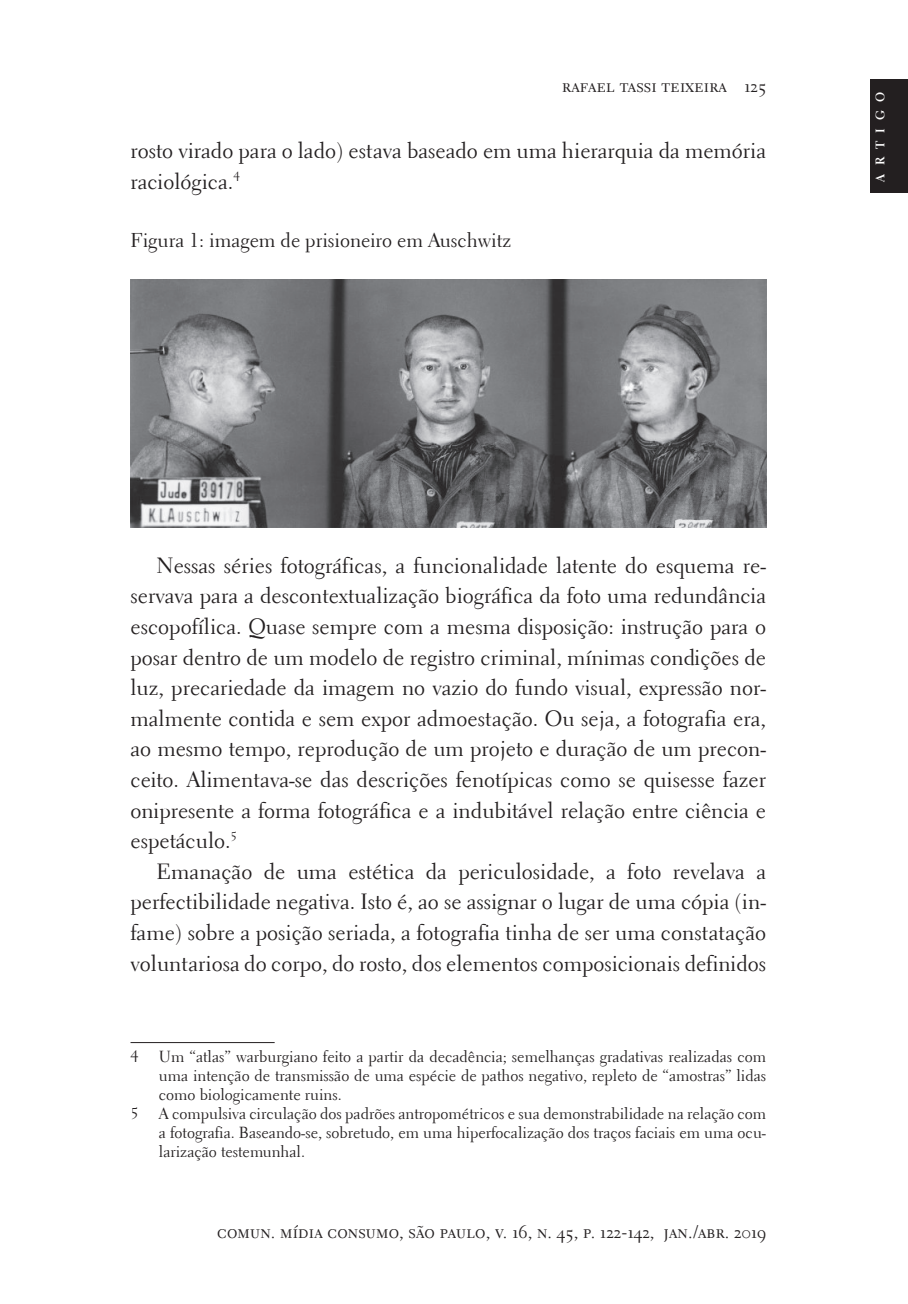
<style>
.page{position:relative;width:908px;height:1304px;background:#fff}
.page>*{position:absolute;margin:0;border:0;box-sizing:border-box;transform-origin:0 0}
.t1{font:22px/30.6px "Electra LH";color:#231f20;text-align:justify}
.t2{font:20px "Electra LH";color:#231f20}
.t3{font:18px "Electra LH Regular SC";letter-spacing:.01em;color:#231f20}
.t4{font:16px/19px "Electra LH";color:#231f20;text-align:justify}
.t5{font:700 12.4px "Electra LH";color:#fff}
</style>
<div class="page">
<div style="left:869px;top:79px;width:38px;height:114px;background:#231f20"></div>
<img style="left:130px;top:280px;width:635px;height:248px">
<hr style="left:130px;top:1042px;width:144px;height:1px;background:#231f20">
<p class="t3" style="left:562px;top:75px;width:205px">rafael tassi teixeira 125</p>
<p class="t1" style="left:130px;top:135px;width:637px">rosto virado para o lado) estava baseado em uma hierarquia da memória raciológica.<sup>4</sup></p>
<p class="t2" style="left:130px;top:228px;width:382px">Figura 1: imagem de prisioneiro em Auschwitz</p>
<p class="t5" style="left:872px;top:182px;width:91px;rotate:-90deg">ARTIGO</p>
<p class="t1" style="left:130px;top:550px;width:637px;text-indent:26px">Nessas séries fotográficas, a funcionalidade latente do esquema re&shy;servava para a descontextualização biográfica da foto uma redundância escopofílica. Quase sempre com a mesma disposição: instrução para o posar dentro de um modelo de registro criminal, mínimas condições de luz, precariedade da imagem no vazio do fundo visual, expressão nor&shy;malmente contida e sem expor admoestação. Ou seja, a fotografia era, ao mesmo tempo, reprodução de um projeto e duração de um precon&shy;ceito. Alimentava-se das descrições fenotípicas como se quisesse fazer onipresente a forma fotográfica e a indubitável relação entre ciência e espetáculo.<sup>5</sup></p>
<p class="t1" style="left:130px;top:856px;width:637px;text-indent:26px">Emanação de uma estética da periculosidade, a foto revelava a perfectibilidade negativa. Isto é, ao se assignar o lugar de uma cópia (in&shy;fame) sobre a posição seriada, a fotografia tinha de ser uma constatação voluntariosa do corpo, do rosto, dos elementos composicionais definidos</p>
<p class="t4" style="left:130px;top:1047px;width:9px">4</p>
<p class="t4" style="left:159px;top:1047px;width:608px">Um “atlas” warburgiano feito a partir da decadência; semelhanças gradativas realizadas com uma intenção de transmissão de uma espécie de pathos negativo, repleto de “amostras” lidas como biologicamente ruins.</p>
<p class="t4" style="left:130px;top:1104px;width:9px">5</p>
<p class="t4" style="left:159px;top:1104px;width:608px">A compulsiva circulação dos padrões antropométricos e sua demonstrabilidade na relação com a fotografia. Baseando-se, sobretudo, em uma hiperfocalização dos traços faciais em uma ocu&shy;larização testemunhal.</p>
<p class="t3" style="left:217px;top:1221px;width:550px">comun. mídia consumo, são paulo, v. 16, n. 45, p. 122-142, jan./abr. 2019</p>
</div>
